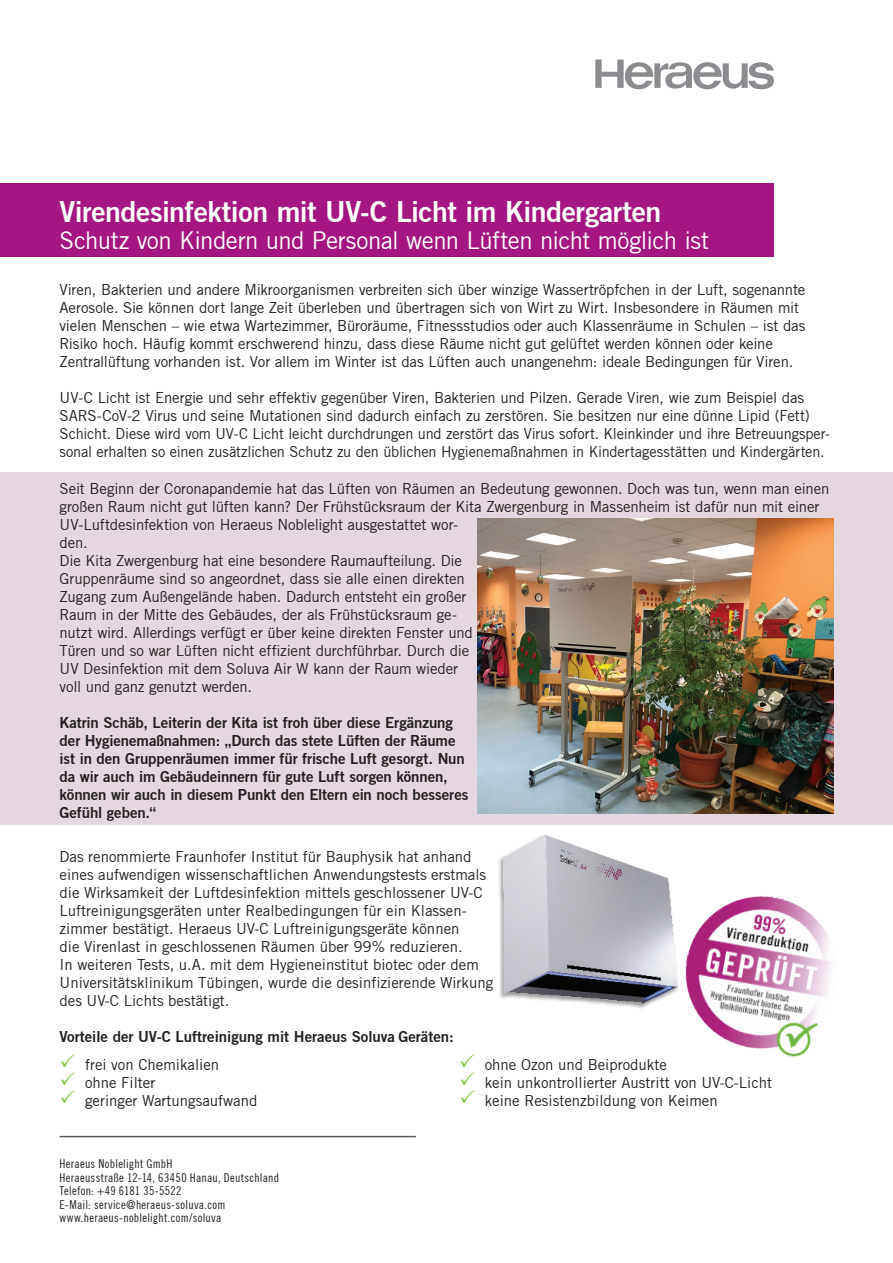
<style>
.page{position:relative;width:893px;height:1263px;background:#fff}
.page>*{position:absolute;margin:0;border:0;box-sizing:border-box;transform-origin:0 0}
.t1{font:28.5px "Trade Gothic Bold Two";letter-spacing:-.015em;color:#fff}
.t2{font:24px "Trade Gothic";letter-spacing:-.02em;color:#fff}
.t3{font:15px/18px "Trade Gothic";letter-spacing:-.005em;color:#231f20}
.t4{font:15px/18px "Trade Gothic Bold Two";letter-spacing:-.005em;color:#231f20}
.t5{font:12px/13.5px "Trade Gothic Cond Eighteen";letter-spacing:.025em;color:#231f20}
.s1{color:#7fc241}
</style>
<div class="page">
<svg style="left:595px;top:60px;width:179px;height:29px"></svg>
<div style="left:0;top:472px;width:893px;height:353px;background:#e4d7e0"></div>
<div style="left:0;top:184px;width:774px;height:73px;background:#a41681"></div>
<hr style="left:60px;top:1136px;width:356px;height:1px;background:#57585a">
<img style="left:477px;top:518px;width:356px;height:295px">
<div style="left:498px;top:834px;width:182px;height:176px;background:#231f20;opacity:.5"></div>
<img style="left:498px;top:834px;width:182px;height:171px">
<img style="left:672px;top:884px;width:160px;height:174px">
<h1 class="t1" style="left:60px;top:194px;width:603px">Virendesinfektion mit UV-C Licht im Kindergarten</h1>
<h2 class="t2" style="left:60px;top:225px;width:651px">Schutz von Kindern und Personal wenn Lüften nicht möglich ist</h2>
<p class="t3" style="left:60px;top:281px;width:747px">Viren, Bakterien und andere Mikroorganismen verbreiten sich über winzige Wassertröpfchen in der Luft, sogenannte Aerosole. Sie können dort lange Zeit überleben und übertragen sich von Wirt zu Wirt. Insbesondere in Räumen mit vielen Menschen – wie etwa Wartezimmer, Büroräume, Fitnessstudios oder auch Klassenräume in Schulen – ist das Risiko hoch. Häufig kommt erschwerend hinzu, dass diese Räume nicht gut gelüftet werden können oder keine Zentrallüftung vorhanden ist. Vor allem im Winter ist das Lüften auch unangenehm: ideale Bedingungen für Viren.</p>
<p class="t3" style="left:60px;top:389px;width:772px">UV-C Licht ist Energie und sehr effektiv gegenüber Viren, Bakterien und Pilzen. Gerade Viren, wie zum Beispiel das SARS-CoV-2 Virus und seine Mutationen sind dadurch einfach zu zerstören. Sie besitzen nur eine dünne Lipid (Fett)<br>Schicht. Diese wird vom UV-C Licht leicht durchdrungen und zerstört das Virus sofort. Kleinkinder und ihre Betreuungsper&shy;sonal erhalten so einen zusätzlichen Schutz zu den üblichen Hygienemaßnahmen in Kindertagesstätten und Kindergärten.</p>
<p class="t3" style="left:60px;top:479px;width:771px">Seit Beginn der Coronapandemie hat das Lüften von Räumen an Bedeutung gewonnen. Doch was tun, wenn man einen großen Raum nicht gut lüften kann? Der Frühstücksraum der Kita Zwergenburg in Massenheim ist dafür nun mit einer UV-Luftdesinfektion von Heraeus Noblelight ausgestattet wor-<br>den.<br>Die Kita Zwergenburg hat eine besondere Raumaufteilung. Die<br>Gruppenräume sind so angeordnet, dass sie alle einen direkten<br>Zugang zum Außengelände haben. Dadurch entsteht ein großer<br>Raum in der Mitte des Gebäudes, der als Frühstücksraum ge-<br>nutzt wird. Allerdings verfügt er über keine direkten Fenster und<br>Türen und so war Lüften nicht effizient durchführbar. Durch die<br>UV Desinfektion mit dem Soluva Air W kann der Raum wieder<br>voll und ganz genutzt werden.</p>
<p class="t4" style="left:60px;top:713px;width:410px">Katrin Schäb, Leiterin der Kita ist froh über diese Ergänzung der Hygienemaßnahmen: „Durch das stete Lüften der Räume ist in den Gruppenräumen immer für frische Luft gesorgt. Nun da wir auch im Gebäudeinnern für gute Luft sorgen können, können wir auch in diesem Punkt den Eltern ein noch besseres Gefühl geben.“</p>
<p class="t3" style="left:60px;top:847px;width:435px">Das renommierte Fraunhofer Institut für Bauphysik hat anhand eines aufwendigen wissenschaftlichen Anwendungstests erstmals die Wirksamkeit der Luftdesinfektion mittels geschlossener UV-C Luftreinigungsgeräten unter Realbedingungen für ein Klassen&shy;zimmer bestätigt. Heraeus UV-C Luftreinigungsgeräte können<br>die Virenlast in geschlossenen Räumen über 99% reduzieren.<br>In weiteren Tests, u.A. mit dem Hygieneinstitut biotec oder dem Universitätsklinikum Tübingen, wurde die desinfizierende Wirkung des UV-C Lichts bestätigt.</p>
<p class="t4" style="left:60px;top:1027px;width:396px">Vorteile der UV-C Luftreinigung mit Heraeus Soluva Geräten:</p>
<p class="t3" style="left:60px;top:1055px;width:161px"><span class="s1">✓</span> frei von Chemikalien</p>
<p class="t3" style="left:60px;top:1073px;width:97px"><span class="s1">✓</span> ohne Filter</p>
<p class="t3" style="left:60px;top:1091px;width:199px"><span class="s1">✓</span> geringer Wartungsaufwand</p>
<p class="t5" style="left:60px;top:1157px;width:221px">Heraeus Noblelight GmbH<br>Heraeusstraße 12-14, 63450 Hanau, Deutschland Telefon: +49 6181 35-5522<br>E-Mail: service@heraeus-soluva.com www.heraeus-noblelight.com/soluva</p>
<p class="t3" style="left:459px;top:1055px;width:209px"><span class="s1">✓</span> ohne Ozon und Beiprodukte</p>
<p class="t3" style="left:459px;top:1073px;width:314px"><span class="s1">✓</span> kein unkontrollierter Austritt von UV-C-Licht</p>
<p class="t3" style="left:459px;top:1091px;width:260px"><span class="s1">✓</span> keine Resistenzbildung von Keimen</p>
</div>
